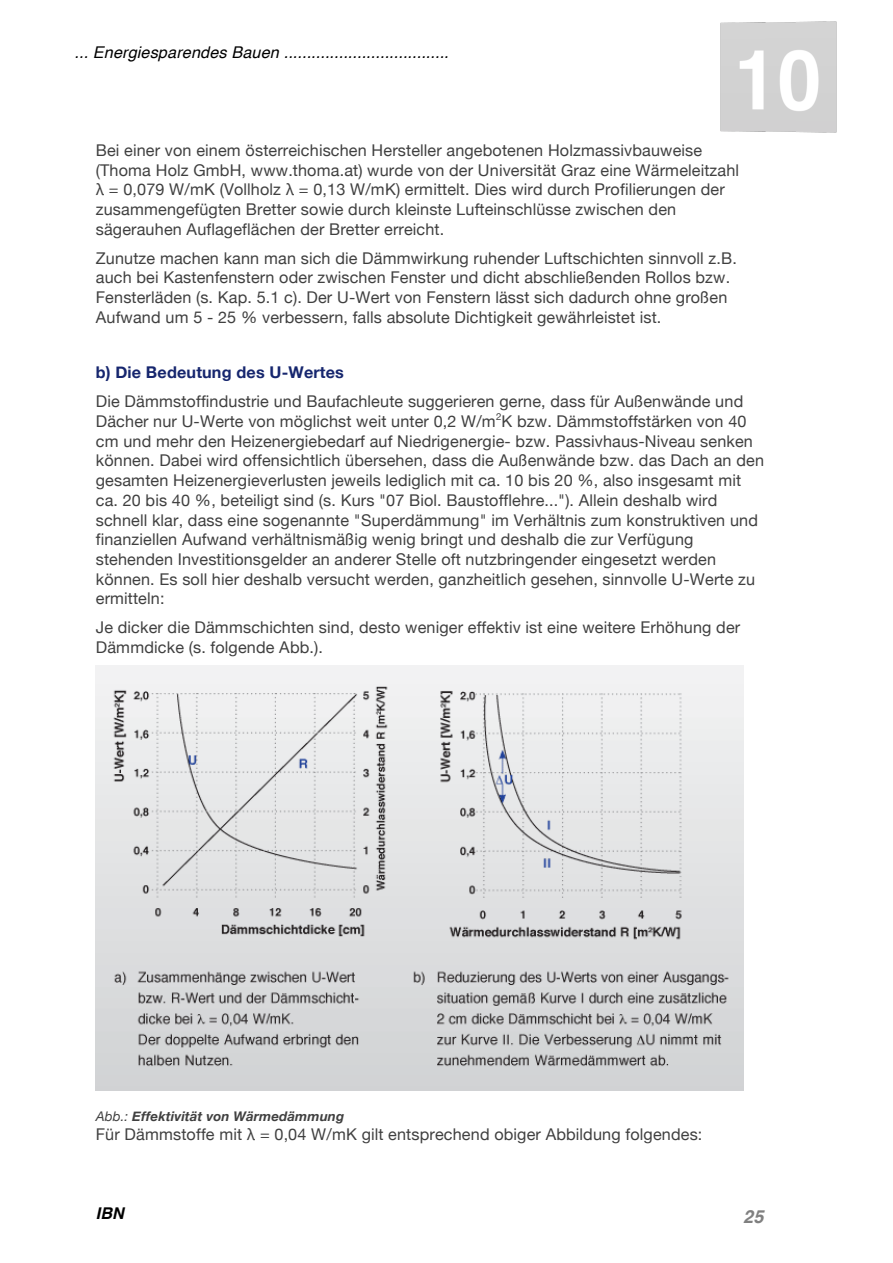
<style>
.page{position:relative;width:893px;height:1263px;background:#fff}
.page>*{position:absolute;margin:0;border:0;box-sizing:border-box;transform-origin:0 0}
.t1{font:italic 700 18px "Helvetica";color:#808080}
.t2{font:16.2px/19.6px "Helvetica Neue";letter-spacing:.01em;color:#404040}
.t3{font:italic 16.2px "Helvetica";letter-spacing:.01em;color:#000}
.t4{font:700 16.2px "Helvetica Neue";letter-spacing:.01em;color:#16266e}
.t5{font:italic 700 16.2px "Helvetica";color:#000}
.t6{font:italic 700 13.35px "Helvetica Neue";letter-spacing:.01em;color:#404040}
.s1{font-weight:400}
</style>
<div class="page">
<img style="left:720px;top:21px;width:117px;height:112px">
<img style="left:96px;top:665px;width:647px;height:426px">
<p class="t3" style="left:74px;top:46px;width:376px">... Energiesparendes Bauen ....................................</p>
<p class="t2" style="left:96px;top:140px;width:645px">Bei einer von einem österreichischen Hersteller angebotenen Holzmassivbauweise (Thoma Holz GmbH, www.thoma.at) wurde von der Universität Graz eine Wärmeleitzahl λ = 0,079 W/mK (Vollholz λ = 0,13 W/mK) ermittelt. Dies wird durch Profilierungen der zusammengefügten Bretter sowie durch kleinste Lufteinschlüsse zwischen den sägerauhen Auflageflächen der Bretter erreicht.</p>
<p class="t2" style="left:96px;top:248px;width:642px">Zunutze machen kann man sich die Dämmwirkung ruhender Luftschichten sinnvoll z.B. auch bei Kastenfenstern oder zwischen Fenster und dicht abschließenden Rollos bzw.<br>Fensterläden (s. Kap. 5.1 c). Der U-Wert von Fenstern lässt sich dadurch ohne großen Aufwand um 5 - 25 % verbessern, falls absolute Dichtigkeit gewährleistet ist.</p>
<p class="t4" style="left:96px;top:363px;width:249px">b) Die Bedeutung des U-Wertes</p>
<p class="t2" style="left:96px;top:391px;width:669px">Die Dämmstoffindustrie und Baufachleute suggerieren gerne, dass für Außenwände und Dächer nur U-Werte von möglichst weit unter 0,2 W/m<sup>2</sup>K bzw. Dämmstoffstärken von 40 cm und mehr den Heizenergiebedarf auf Niedrigenergie- bzw. Passivhaus-Niveau senken können. Dabei wird offensichtlich übersehen, dass die Außenwände bzw. das Dach an den gesamten Heizenergieverlusten jeweils lediglich mit ca. 10 bis 20 %, also insgesamt mit ca. 20 bis 40 %, beteiligt sind (s. Kurs "07 Biol. Baustofflehre..."). Allein deshalb wird schnell klar, dass eine sogenannte "Superdämmung" im Verhältnis zum konstruktiven und finanziellen Aufwand verhältnismäßig wenig bringt und deshalb die zur Verfügung stehenden Investitionsgelder an anderer Stelle oft nutzbringender eingesetzt werden können. Es soll hier deshalb versucht werden, ganzheitlich gesehen, sinnvolle U-Werte zu ermitteln:</p>
<p class="t2" style="left:96px;top:617px;width:646px">Je dicker die Dämmschichten sind, desto weniger effektiv ist eine weitere Erhöhung der<br>Dämmdicke (s. folgende Abb.).</p>
<p class="t6" style="left:96px;top:1108px;width:250px"><span class="s1">Abb.:</span> Effektivität von Wärmedämmung</p>
<p class="t2" style="left:96px;top:1124px;width:608px">Für Dämmstoffe mit λ = 0,04 W/mK gilt entsprechend obiger Abbildung folgendes:</p>
<p class="t5" style="left:96px;top:1207px;width:30px">IBN</p>
<p class="t1" style="left:743px;top:1209px;width:22px">25</p>
</div>
